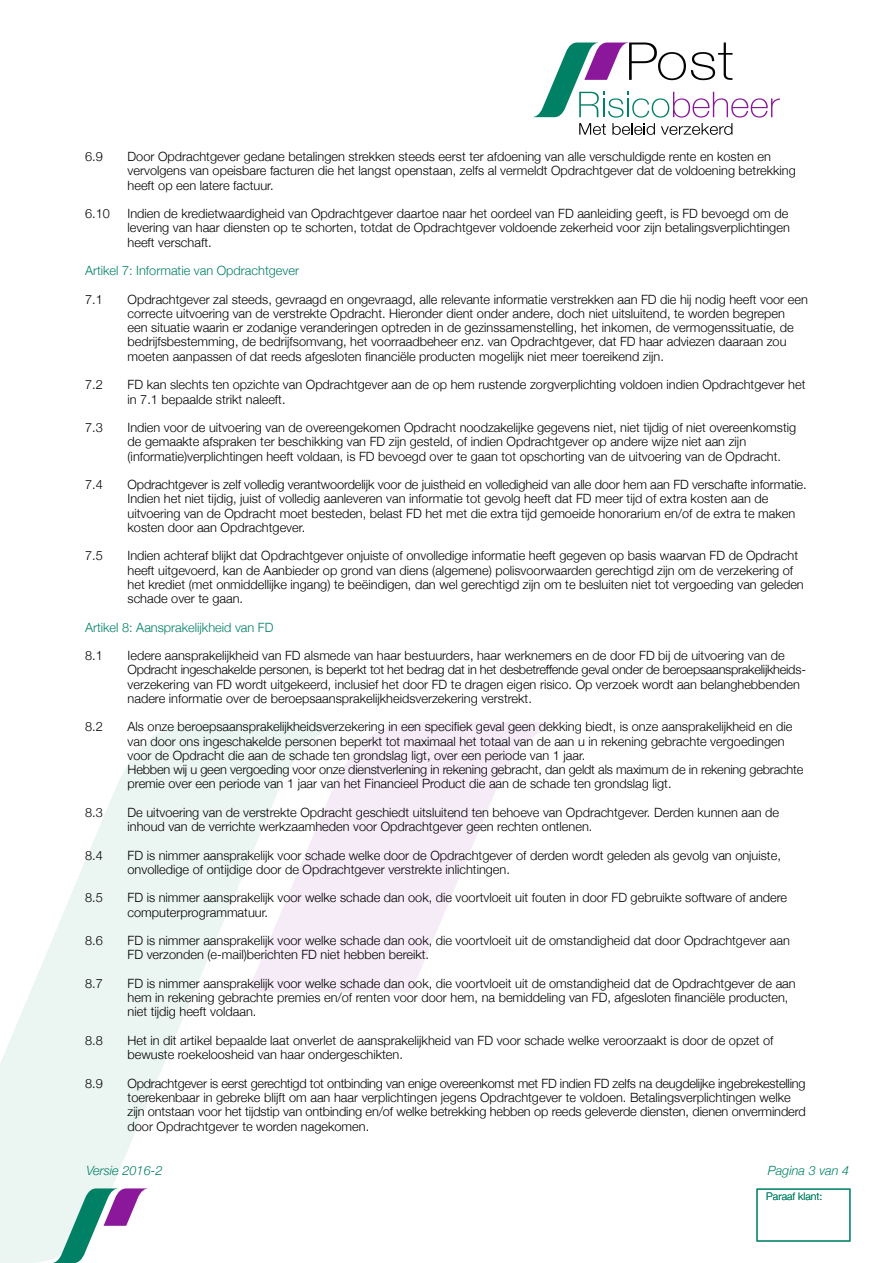
<style>
.page{position:relative;width:893px;height:1263px;background:#fff}
.page>*{position:absolute;margin:0;border:0;box-sizing:border-box;transform-origin:0 0}
.t1{font:300 12.75px/14.2px "Helvetica Neue";color:#000}
.t2{font:300 12.75px "Helvetica Neue";color:#008065}
.t3{font:italic 300 12.75px "Helvetica Neue";color:#008065}
.t4{font:300 10.5px "Helvetica Neue";color:#008065}
</style>
<div class="page">
<svg style="left:0;top:722px;width:358px;height:466px"></svg>
<svg style="left:247px;top:722px;width:319px;height:270px;fill:#f5ecf7"></svg>
<svg style="left:0;top:1188px;width:148px;height:75px"></svg>
<svg style="left:533px;top:43px;width:247px;height:92px"></svg>
<div style="left:756px;top:1188px;width:94px;height:53px;border:1px solid #008065"></div>
<p class="t1" style="left:85px;top:149px;width:19px">6.9</p>
<p class="t1" style="left:128px;top:149px;width:670px">Door Opdrachtgever gedane betalingen strekken steeds eerst ter afdoening van alle verschuldigde rente en kosten en vervolgens van opeisbare facturen die het langst openstaan, zelfs al vermeldt Opdrachtgever dat de voldoening betrekking heeft op een latere factuur.</p>
<p class="t1" style="left:85px;top:206px;width:26px">6.10</p>
<p class="t1" style="left:128px;top:206px;width:664px">Indien de kredietwaardigheid van Opdrachtgever daartoe naar het oordeel van FD aanleiding geeft, is FD bevoegd om de levering van haar diensten op te schorten, totdat de Opdrachtgever voldoende zekerheid voor zijn betalingsverplichtingen heeft verschaft.</p>
<p class="t2" style="left:85px;top:260px;width:215px">Artikel 7: Informatie van Opdrachtgever</p>
<p class="t1" style="left:85px;top:291px;width:19px">7.1</p>
<p class="t1" style="left:128px;top:291px;width:682px">Opdrachtgever zal steeds, gevraagd en ongevraagd, alle relevante informatie verstrekken aan FD die hij nodig heeft voor een correcte uitvoering van de verstrekte Opdracht. Hieronder dient onder andere, doch niet uitsluitend, te worden begrepen een situatie waarin er zodanige veranderingen optreden in de gezinssamenstelling, het inkomen, de vermogenssituatie, de bedrijfsbestemming, de bedrijfsomvang, het voorraadbeheer enz. van Opdrachtgever, dat FD haar adviezen daaraan zou moeten aanpassen of dat reeds afgesloten financiële producten mogelijk niet meer toereikend zijn.</p>
<p class="t1" style="left:85px;top:377px;width:19px">7.2</p>
<p class="t1" style="left:128px;top:377px;width:679px">FD kan slechts ten opzichte van Opdrachtgever aan de op hem rustende zorgverplichting voldoen indien Opdrachtgever het in 7.1 bepaalde strikt naleeft.</p>
<p class="t1" style="left:85px;top:419px;width:19px">7.3</p>
<p class="t1" style="left:128px;top:419px;width:670px">Indien voor de uitvoering van de overeengekomen Opdracht noodzakelijke gegevens niet, niet tijdig of niet overeenkomstig de gemaakte afspraken ter beschikking van FD zijn gesteld, of indien Opdrachtgever op andere wijze niet aan zijn (informatie)verplichtingen heeft voldaan, is FD bevoegd over te gaan tot opschorting van de uitvoering van de Opdracht.</p>
<p class="t1" style="left:85px;top:476px;width:19px">7.4</p>
<p class="t1" style="left:128px;top:476px;width:680px">Opdrachtgever is zelf volledig verantwoordelijk voor de juistheid en volledigheid van alle door hem aan FD verschafte informatie.<br>Indien het niet tijdig, juist of volledig aanleveren van informatie tot gevolg heeft dat FD meer tijd of extra kosten aan de uitvoering van de Opdracht moet besteden, belast FD het met die extra tijd gemoeide honorarium en/of de extra te maken kosten door aan Opdrachtgever.</p>
<p class="t1" style="left:85px;top:548px;width:19px">7.5</p>
<p class="t1" style="left:128px;top:548px;width:678px">Indien achteraf blijkt dat Opdrachtgever onjuiste of onvolledige informatie heeft gegeven op basis waarvan FD de Opdracht heeft uitgevoerd, kan de Aanbieder op grond van diens (algemene) polisvoorwaarden gerechtigd zijn om de verzekering of het krediet (met onmiddellijke ingang) te beëindigen, dan wel gerechtigd zijn om te besluiten niet tot vergoeding van geleden schade over te gaan.</p>
<p class="t2" style="left:85px;top:617px;width:190px">Artikel 8: Aansprakelijkheid van FD</p>
<p class="t1" style="left:85px;top:647px;width:19px">8.1</p>
<p class="t1" style="left:128px;top:647px;width:680px">Iedere aansprakelijkheid van FD alsmede van haar bestuurders, haar werknemers en de door FD bij de uitvoering van de Opdracht ingeschakelde personen, is beperkt tot het bedrag dat in het desbetreffende geval onder de beroepsaansprakelijkheids&shy;verzekering van FD wordt uitgekeerd, inclusief het door FD te dragen eigen risico. Op verzoek wordt aan belanghebbenden nadere informatie over de beroepsaansprakelijkheidsverzekering verstrekt.</p>
<p class="t1" style="left:85px;top:719px;width:19px">8.2</p>
<p class="t1" style="left:128px;top:719px;width:677px">Als onze beroepsaansprakelijkheidsverzekering in een specifiek geval geen dekking biedt, is onze aansprakelijkheid en die van door ons ingeschakelde personen beperkt tot maximaal het totaal van de aan u in rekening gebrachte vergoedingen voor de Opdracht die aan de schade ten grondslag ligt, over een periode van 1 jaar.<br>Hebben wij u geen vergoeding voor onze dienstverlening in rekening gebracht, dan geldt als maximum de in rekening gebrachte premie over een periode van 1 jaar van het Financieel Product die aan de schade ten grondslag ligt.</p>
<p class="t1" style="left:85px;top:804px;width:19px">8.3</p>
<p class="t1" style="left:128px;top:804px;width:653px">De uitvoering van de verstrekte Opdracht geschiedt uitsluitend ten behoeve van Opdrachtgever. Derden kunnen aan de inhoud van de verrichte werkzaamheden voor Opdrachtgever geen rechten ontlenen.</p>
<p class="t1" style="left:85px;top:847px;width:19px">8.4</p>
<p class="t1" style="left:128px;top:847px;width:655px">FD is nimmer aansprakelijk voor schade welke door de Opdrachtgever of derden wordt geleden als gevolg van onjuiste, onvolledige of ontijdige door de Opdrachtgever verstrekte inlichtingen.</p>
<p class="t1" style="left:85px;top:890px;width:19px">8.5</p>
<p class="t1" style="left:128px;top:890px;width:661px">FD is nimmer aansprakelijk voor welke schade dan ook, die voortvloeit uit fouten in door FD gebruikte software of andere computerprogrammatuur.</p>
<p class="t1" style="left:85px;top:932px;width:19px">8.6</p>
<p class="t1" style="left:128px;top:932px;width:664px">FD is nimmer aansprakelijk voor welke schade dan ook, die voortvloeit uit de omstandigheid dat door Opdrachtgever aan<br>FD verzonden (e-mail)berichten FD niet hebben bereikt.</p>
<p class="t1" style="left:85px;top:975px;width:19px">8.7</p>
<p class="t1" style="left:128px;top:975px;width:670px">FD is nimmer aansprakelijk voor welke schade dan ook, die voortvloeit uit de omstandigheid dat de Opdrachtgever de aan hem in rekening gebrachte premies en/of renten voor door hem, na bemiddeling van FD, afgesloten financiële producten, niet tijdig heeft voldaan.</p>
<p class="t1" style="left:85px;top:1032px;width:19px">8.8</p>
<p class="t1" style="left:128px;top:1032px;width:647px">Het in dit artikel bepaalde laat onverlet de aansprakelijkheid van FD voor schade welke veroorzaakt is door de opzet of bewuste roekeloosheid van haar ondergeschikten.</p>
<p class="t1" style="left:85px;top:1075px;width:19px">8.9</p>
<p class="t1" style="left:128px;top:1075px;width:680px">Opdrachtgever is eerst gerechtigd tot ontbinding van enige overeenkomst met FD indien FD zelfs na deugdelijke ingebrekestelling toerekenbaar in gebreke blijft om aan haar verplichtingen jegens Opdrachtgever te voldoen. Betalingsverplichtingen welke zijn ontstaan voor het tijdstip van ontbinding en/of welke betrekking hebben op reeds geleverde diensten, dienen onverminderd door Opdrachtgever te worden nagekomen.</p>
<p class="t3" style="left:86px;top:1160px;width:78px">Versie 2016-2</p>
<p class="t3" style="left:768px;top:1160px;width:83px">Pagina 3 van 4</p>
<p class="t4" style="left:766px;top:1187px;width:58px">Paraaf klant:</p>
</div>
